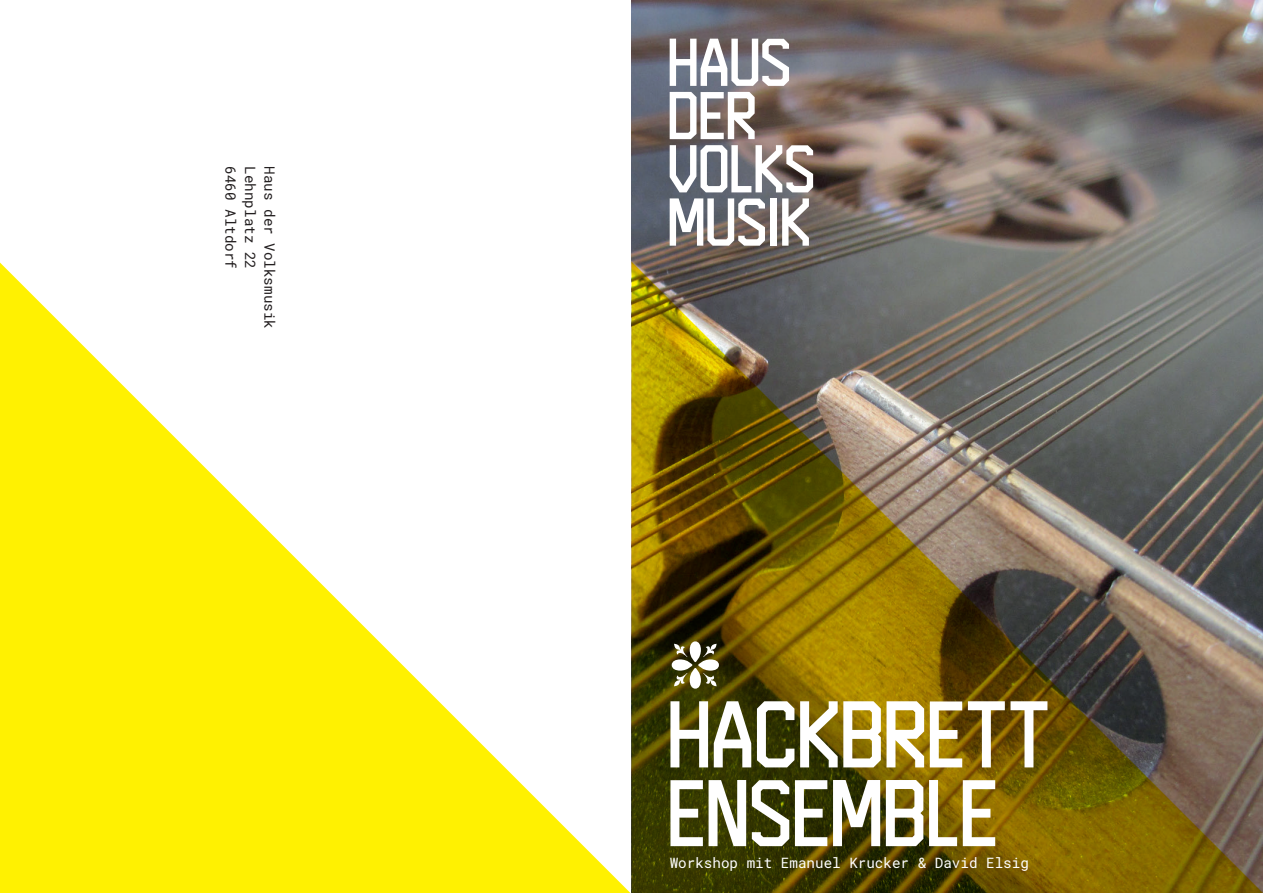
<style>
.page{position:relative;width:1263px;height:893px;background:#fff}
.page>*{position:absolute;margin:0;border:0;box-sizing:border-box;transform-origin:0 0}
.t1{font:94.5px/78.8px "Hd VM Display Display";color:#fff}
.t2{font:67.5px/53.2px "Hd VM Display Display";color:#fff}
.t3{font:14.25px "Roboto Mono";color:#231f20}
.t4{font:14.25px "Roboto Mono";color:#fff}
</style>
<div class="page">
<img style="left:631px;top:0;width:632px;height:261px">
<svg style="left:0;top:262px;width:631px;height:631px"></svg>
<img style="left:631px;top:261px;width:632px;height:632px">
<p class="t3" style="left:241px;top:166px;width:104px;rotate:90deg">6460 Altdorf</p>
<p class="t3" style="left:260px;top:166px;width:104px;rotate:90deg">Lehnplatz 22</p>
<p class="t3" style="left:280px;top:166px;width:164px;rotate:90deg">Haus der Volksmusik</p>
<h2 class="t2" style="left:668px;top:39px;width:149px">HAUS<br>DER<br>VOLKS<br>MUSIK</h2>
<h2 class="t2" style="left:668px;top:641px;width:57px">q</h2>
<h1 class="t1" style="left:668px;top:699px;width:384px">HACKBRETT<br>ENSEMBLE</h1>
<p class="t4" style="left:670px;top:853px;width:361px">Workshop mit Emanuel Krucker &amp; David Elsig</p>
</div>
